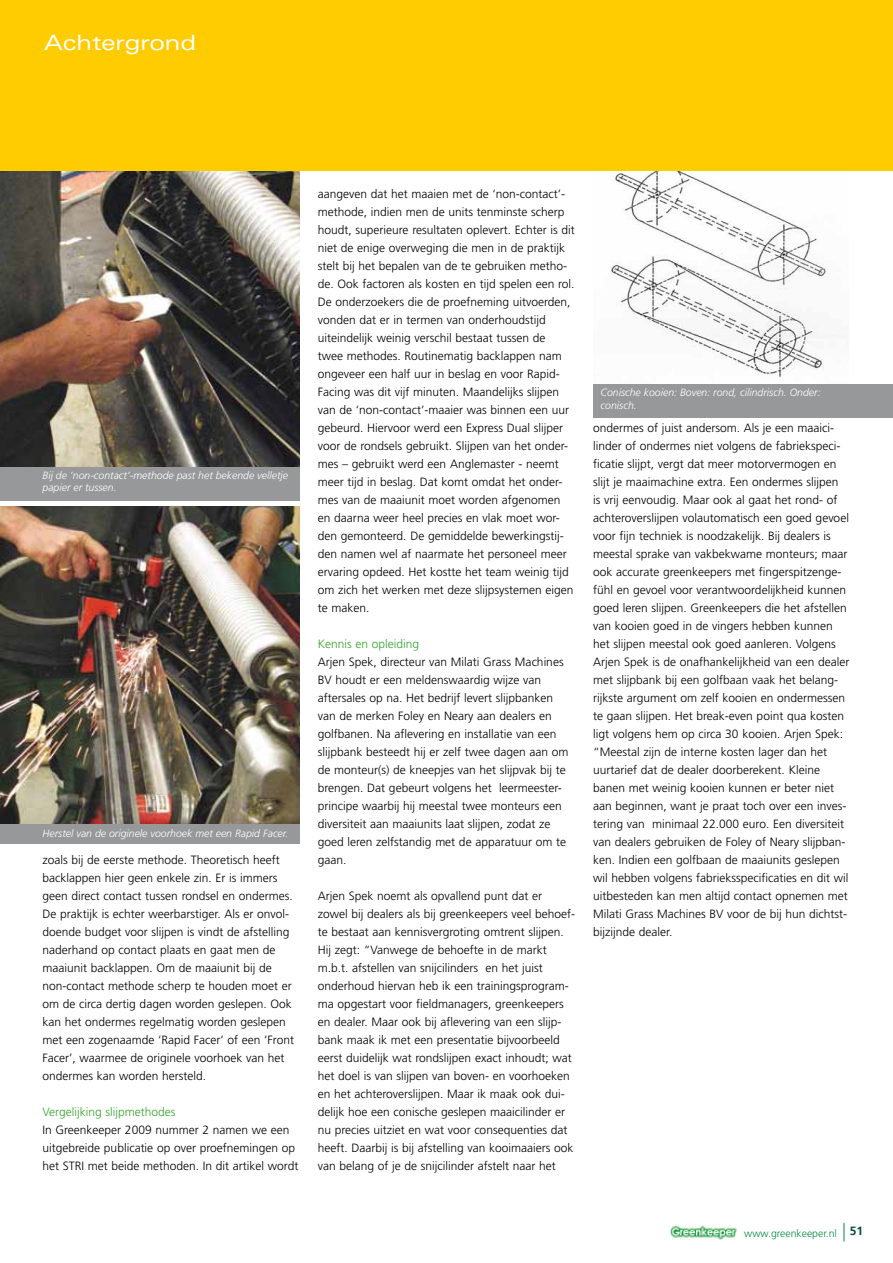
<style>
.page{position:relative;width:893px;height:1263px;background:#fff}
.page>*{position:absolute;margin:0;border:0;box-sizing:border-box;transform-origin:0 0}
.t1{font:expanded 21px "Univers";color:#fff}
.t2{font:300 12px/18px "Frutiger";color:#000}
.t3{font:300 12px "Frutiger";color:#35a32c}
.t4{font:italic 300 10.5px/12.6px "Frutiger";color:#fff}
.t5{font:300 10.5px "Frutiger";color:#008b45}
.s1{font-weight:700;font-size:12px;color:#00523c}
</style>
<div class="page">
<svg style="left:844px;top:1223px;width:1px;height:18px"></svg>
<img style="left:670px;top:1225px;width:67px;height:15px">
<img style="left:0;top:170px;width:300px;height:297px">
<img style="left:0;top:507px;width:300px;height:318px">
<div style="left:0;top:467px;width:300px;height:33px;background:#97989a"></div>
<div style="left:0;top:825px;width:300px;height:19px;background:#97989a"></div>
<img style="left:593px;top:170px;width:256px;height:211px">
<div style="left:593px;top:384px;width:300px;height:34px;background:#97989a"></div>
<div style="left:0;top:0;width:893px;height:170px;background:#fecc00"></div>
<h1 class="t1" style="left:44px;top:30px;width:154px">Achtergrond</h1>
<p class="t4" style="left:43px;top:469px;width:247px">Bij de ‘non-contact’-methode past het bekende velletje papier er tussen.</p>
<p class="t4" style="left:43px;top:826px;width:247px">Herstel van de originele voorhoek met een Rapid Facer.</p>
<p class="t2" style="left:43px;top:851px;width:253px">zoals bij de eerste methode. Theoretisch heeft backlappen hier geen enkele zin. Er is immers geen direct contact tussen rondsel en ondermes.<br>De praktijk is echter weerbarstiger. Als er onvol&shy;doende budget voor slijpen is vindt de afstelling naderhand op contact plaats en gaat men de maaiunit backlappen. Om de maaiunit bij de non-contact methode scherp te houden moet er om de circa dertig dagen worden geslepen. Ook kan het ondermes regelmatig worden geslepen met een zogenaamde ‘Rapid Facer’ of een ‘Front Facer’, waarmee de originele voorhoek van het ondermes kan worden hersteld.</p>
<p class="t3" style="left:43px;top:1105px;width:135px">Vergelijking slijpmethodes</p>
<p class="t2" style="left:43px;top:1121px;width:257px">In Greenkeeper 2009 nummer 2 namen we een uitgebreide publicatie op over proefnemingen op het STRI met beide methoden. In dit artikel wordt</p>
<p class="t2" style="left:318px;top:185px;width:258px">aangeven dat het maaien met de ‘non-contact’- methode, indien men de units tenminste scherp houdt, superieure resultaten oplevert. Echter is dit niet de enige overweging die men in de praktijk stelt bij het bepalen van de te gebruiken metho&shy;de. Ook factoren als kosten en tijd spelen een rol.<br>De onderzoekers die de proefneming uitvoerden, vonden dat er in termen van onderhoudstijd uiteindelijk weinig verschil bestaat tussen de<br>twee methodes. Routinematig backlappen nam ongeveer een half uur in beslag en voor Rapid-Facing was dit vijf minuten. Maandelijks slijpen van de ‘non-contact’-maaier was binnen een uur gebeurd. Hiervoor werd een Express Dual slijper voor de rondsels gebruikt. Slijpen van het onder&shy;mes – gebruikt werd een Anglemaster - neemt meer tijd in beslag. Dat komt omdat het onder&shy;mes van de maaiunit moet worden afgenomen en daarna weer heel precies en vlak moet wor&shy;den gemonteerd. De gemiddelde bewerkingstij&shy;den namen wel af naarmate het personeel meer ervaring opdeed. Het kostte het team weinig tijd om zich het werken met deze slijpsystemen eigen te maken.</p>
<p class="t3" style="left:318px;top:637px;width:103px">Kennis en opleiding</p>
<p class="t2" style="left:318px;top:653px;width:252px">Arjen Spek, directeur van Milati Grass Machines BV houdt er een meldenswaardig wijze van aftersales op na. Het bedrijf levert slijpbanken van de merken Foley en Neary aan dealers en golfbanen. Na aflevering en installatie van een slijpbank besteedt hij er zelf twee dagen aan om de monteur(s) de kneepjes van het slijpvak bij te brengen. Dat gebeurt volgens het leermeester&shy;principe waarbij hij meestal twee monteurs een diversiteit aan maaiunits laat slijpen, zodat ze goed leren zelfstandig met de apparatuur om te gaan.</p>
<p class="t2" style="left:318px;top:887px;width:259px">Arjen Spek noemt als opvallend punt dat er zowel bij dealers als bij greenkeepers veel behoef&shy;te bestaat aan kennisvergroting omtrent slijpen.<br>Hij zegt: “Vanwege de behoefte in de markt m.b.t. afstellen van snijcilinders en het juist onderhoud hiervan heb ik een trainingsprogram&shy;ma opgestart voor fieldmanagers, greenkeepers en dealer. Maar ook bij aflevering van een slijp&shy;bank maak ik met een presentatie bijvoorbeeld eerst duidelijk wat rondslijpen exact inhoudt; wat het doel is van slijpen van boven- en voorhoeken en het achteroverslijpen. Maar ik maak ook dui&shy;delijk hoe een conische geslepen maaicilinder er nu precies uitziet en wat voor consequenties dat heeft. Daarbij is bij afstelling van kooimaaiers ook van belang of je de snijcilinder afstelt naar het</p>
<p class="t4" style="left:601px;top:386px;width:221px">Conische kooien: Boven: rond, cilindrisch. Onder: conisch.</p>
<p class="t2" style="left:593px;top:419px;width:258px">ondermes of juist andersom. Als je een maaici&shy;linder of ondermes niet volgens de fabriekspeci&shy;ficatie slijpt, vergt dat meer motorvermogen en slijt je maaimachine extra. Een ondermes slijpen<br>is vrij eenvoudig. Maar ook al gaat het rond- of achteroverslijpen volautomatisch een goed gevoel voor fijn techniek is noodzakelijk. Bij dealers is meestal sprake van vakbekwame monteurs; maar ook accurate greenkeepers met fingerspitzenge&shy;fühl en gevoel voor verantwoordelijkheid kunnen goed leren slijpen. Greenkeepers die het afstellen van kooien goed in de vingers hebben kunnen het slijpen meestal ook goed aanleren. Volgens Arjen Spek is de onafhankelijkheid van een dealer met slijpbank bij een golfbaan vaak het belang&shy;rijkste argument om zelf kooien en ondermessen te gaan slijpen. Het break-even point qua kosten ligt volgens hem op circa 30 kooien. Arjen Spek: “Meestal zijn de interne kosten lager dan het uurtarief dat de dealer doorberekent. Kleine banen met weinig kooien kunnen er beter niet aan beginnen, want je praat toch over een inves&shy;tering van minimaal 22.000 euro. Een diversiteit van dealers gebruiken de Foley of Neary slijpban&shy;ken. Indien een golfbaan de maaiunits geslepen wil hebben volgens fabrieksspecificaties en dit wil uitbesteden kan men altijd contact opnemen met Milati Grass Machines BV voor de bij hun dichtst&shy;bijzijnde dealer.</p>
<p class="t5" style="left:744px;top:1227px;width:121px">www.greenkeeper.nl <span class="s1">51</span></p>
</div>
